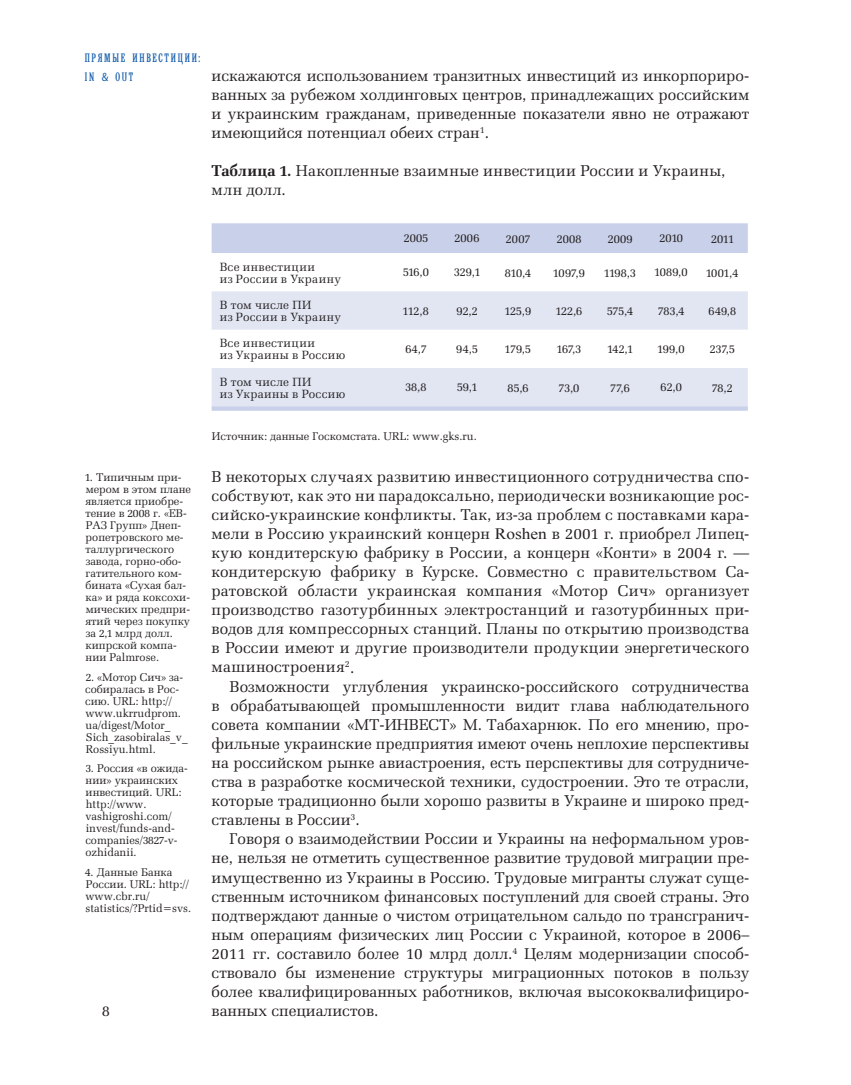
<style>
.page{position:relative;width:851px;height:1085px;background:#fff}
.page>*{position:absolute;margin:0;border:0;box-sizing:border-box;transform-origin:0 0}
.t1{font:15.75px/19px "Zapf Elliptical 711 BT";color:#231f20;text-align:justify}
.t2{font:15.75px/19px "Zapf Elliptical 711 BT";letter-spacing:.025em;color:#231f20}
.t3{font:15px "Zapf Elliptical 711 BT";color:#231f20}
.t4{font:12px/12px "Zapf Elliptical 711 BT";letter-spacing:.03em;color:#231f20}
.t5{font:12px/19px "Bruskovaya Narrow C";letter-spacing:.14em;color:#135cab}
.t6{font:11.25px/12px "Zapf Elliptical 711 BT";color:#231f20}
.s1{font-family:"Myriad Pro"}
.s2{font-weight:700}
.s3{font-family:"Times New Roman"}
</style>
<div class="page">
<div style="left:211px;top:223px;width:536px;height:30px;background:#c9d0e9"></div>
<svg style="left:211px;top:291px;width:536px;height:115px;fill:#e2e6f3"></svg>
<svg style="left:211px;top:406px;width:536px;height:4px;background:#cbd2ea"></svg>
<p class="t5" style="left:85px;top:48px;width:117px">Прямые инвестиции:<br>In <span class="s1">&amp;</span> Out</p>
<p class="t6" style="left:85px;top:471px;width:107px">1. Типичным при&shy;мером в этом плане является приобре&shy;тение в 2008 г. «ЕВ-<br>РАЗ Групп» Днеп&shy;ропетровского ме&shy;таллургического завода, горно-обо&shy;гатительного ком&shy;бината «Сухая бал&shy;ка» и ряда коксохи&shy;мических предпри&shy;ятий через покупку за 2,1 млрд долл. кипрской компа&shy;нии Palmrose.</p>
<p class="t6" style="left:85px;top:670px;width:104px">2. «Мотор Сич» за&shy;собиралась в Рос&shy;сию. URL: http:// www.ukrrudprom. ua/digest/Motor_<br>Sich_zasobiralas_v_<br>Rossiyu.html.</p>
<p class="t6" style="left:85px;top:762px;width:104px">3. Россия «в ожида&shy;нии» украинских инвестиций. URL: http://www. vashigroshi.com/ invest/funds-and&shy;companies/3827-v&shy;ozhidanii.</p>
<p class="t6" style="left:85px;top:865px;width:107px">4. Данные Банка<br>России. URL: http:// www.cbr.ru/ statistics/?Prtid=svs.</p>
<p class="t3" style="left:102px;top:1002px;width:9px">8</p>
<p class="t1" style="left:211px;top:66px;width:539px">искажаются использованием транзитных инвестиций из инкорпориро&shy;ванных за рубежом холдинговых центров, принадлежащих российским и украинским гражданам, приведенные показатели явно не отражают имеющийся потенциал обеих стран<sup>1</sup>.</p>
<p class="t2" style="left:211px;top:161px;width:515px"><span class="s2">Таблица 1.</span> Накопленные взаимные инвестиции России и Украины, млн долл.</p>
<p class="t4" style="left:403px;top:232px;width:26px">2005</p>
<p class="t4" style="left:454px;top:232px;width:26px">2006</p>
<p class="t4" style="left:506px;top:232px;width:26px">2007</p>
<p class="t4" style="left:556px;top:232px;width:26px">2008</p>
<p class="t4" style="left:607px;top:232px;width:26px">2009</p>
<p class="t4" style="left:659px;top:232px;width:25px">2010</p>
<p class="t4" style="left:711px;top:232px;width:24px">2011</p>
<p class="t4" style="left:220px;top:260px;width:123px">Все инвестиции<br>из России в Украину</p>
<p class="t4" style="left:403px;top:266px;width:27px">516,0</p>
<p class="t4" style="left:454px;top:266px;width:27px">329,1</p>
<p class="t4" style="left:505px;top:266px;width:28px">810,4</p>
<p class="t4" style="left:553px;top:266px;width:33px">1097,9</p>
<p class="t4" style="left:604px;top:266px;width:33px">1198,3</p>
<p class="t4" style="left:654px;top:266px;width:34px">1089,0</p>
<p class="t4" style="left:706px;top:266px;width:33px">1001,4</p>
<p class="t4" style="left:220px;top:299px;width:123px">В том числе ПИ<br>из России в Украину</p>
<p class="t4" style="left:403px;top:304px;width:27px">112,8</p>
<p class="t4" style="left:456px;top:304px;width:23px">92,2</p>
<p class="t4" style="left:505px;top:305px;width:27px">125,9</p>
<p class="t4" style="left:556px;top:305px;width:28px">122,6</p>
<p class="t4" style="left:607px;top:305px;width:27px">575,4</p>
<p class="t4" style="left:658px;top:304px;width:28px">783,4</p>
<p class="t4" style="left:708px;top:305px;width:29px">649,8</p>
<p class="t4" style="left:220px;top:337px;width:127px">Все инвестиции<br>из Украины в Россию</p>
<p class="t4" style="left:405px;top:343px;width:23px">64,7</p>
<p class="t4" style="left:456px;top:343px;width:23px">94,5</p>
<p class="t4" style="left:505px;top:343px;width:27px">179,5</p>
<p class="t4" style="left:557px;top:343px;width:25px">167,3</p>
<p class="t4" style="left:607px;top:343px;width:26px">142,1</p>
<p class="t4" style="left:658px;top:343px;width:28px">199,0</p>
<p class="t4" style="left:709px;top:343px;width:26px">237,5</p>
<p class="t4" style="left:220px;top:375px;width:127px">В том числе ПИ<br>из Украины в Россию</p>
<p class="t4" style="left:405px;top:381px;width:23px">38,8</p>
<p class="t4" style="left:457px;top:381px;width:21px">59,1</p>
<p class="t4" style="left:507px;top:381px;width:23px">85,6</p>
<p class="t4" style="left:559px;top:381px;width:22px">73,0</p>
<p class="t4" style="left:610px;top:381px;width:21px">77,6</p>
<p class="t4" style="left:660px;top:381px;width:23px">62,0</p>
<p class="t4" style="left:712px;top:381px;width:22px">78,2</p>
<p class="t6" style="left:212px;top:430px;width:266px">Источник: данные Госкомстата. URL: www.gks.ru.</p>
<p class="t1" style="left:211px;top:466px;width:539px">В некоторых случаях развитию инвестиционного сотрудничества спо&shy;собствуют, как это ни парадоксально, периодически возникающие рос&shy;сийско-украинские конфликты. Так, из-за проблем с поставками кара&shy;мели в Россию украинский концерн <span class="s3">Roshen</span> в 2001 г. приобрел Липец&shy;кую кондитерскую фабрику в России, а концерн «Конти» в 2004 г. — кондитерскую фабрику в Курске. Совместно с правительством Са&shy;ратовской области украинская компания «Мотор Сич» организует производство газотурбинных электростанций и газотурбинных при&shy;водов для компрессорных станций. Планы по открытию производства в России имеют и другие производители продукции энергетического машиностроения<sup>2</sup>.</p>
<p class="t1" style="left:211px;top:676px;width:539px;text-indent:18px">Возможности углубления украинско-российского сотрудничества в обрабатывающей промышленности видит глава наблюдательного совета компании «МТ-ИНВЕСТ» М. Табахарнюк. По его мнению, про&shy;фильные украинские предприятия имеют очень неплохие перспективы на российском рынке авиастроения, есть перспективы для сотрудниче&shy;ства в разработке космической техники, судостроении. Это те отрасли, которые традиционно были хорошо развиты в Украине и широко пред&shy;ставлены в России<sup>3</sup>.</p>
<p class="t1" style="left:211px;top:829px;width:539px;text-indent:18px">Говоря о взаимодействии России и Украины на неформальном уров&shy;не, нельзя не отметить существенное развитие трудовой миграции пре&shy;имущественно из Украины в Россию. Трудовые мигранты служат суще&shy;ственным источником финансовых поступлений для своей страны. Это подтверждают данные о чистом отрицательном сальдо по трансгранич&shy;ным операциям физических лиц России с Украиной, которое в 2006– 2011 гг. составило более 10 млрд долл.<sup>4</sup> Целям модернизации способ&shy;ствовало бы изменение структуры миграционных потоков в пользу более квалифицированных работников, включая высококвалифициро&shy;ванных специалистов.</p>
</div>
